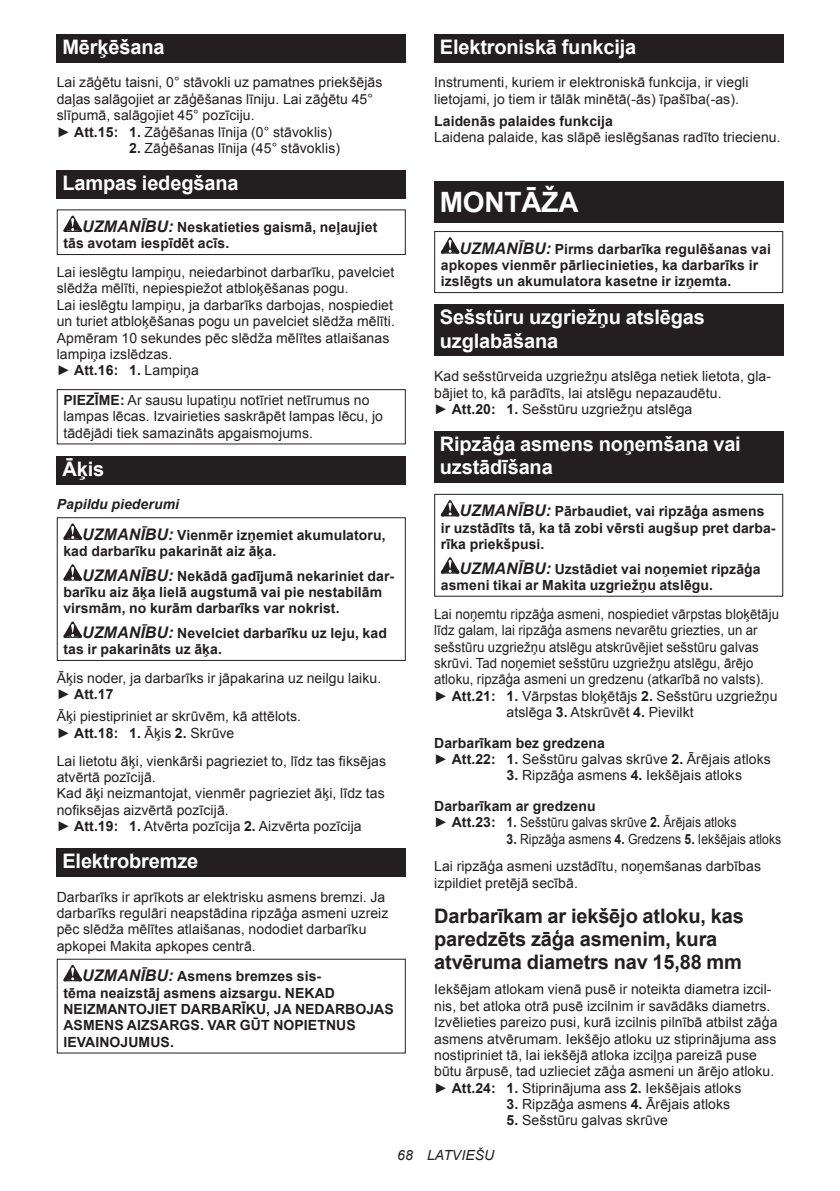
<style>
.page{position:relative;width:840px;height:1191px;background:#fff}
.page>*{position:absolute;margin:0;border:0;box-sizing:border-box;transform-origin:0 0}
.t1{font:700 28px "Arial";letter-spacing:-.01em;color:#fff}
.t2{font:700 20px/23.4px "Arial";letter-spacing:-.01em;color:#fff}
.t3{font:700 20px/23.4px "Arial";letter-spacing:-.01em;color:#231f20}
.t4{font:14px/16.4px "Arial";letter-spacing:.005em;color:#231f20}
.t5{font:700 14px/16.4px "Arial";letter-spacing:.005em;color:#231f20}
.t6{font:14px "Arial";letter-spacing:.005em;color:#231f20;scale:.94 1}
.t7{font:14px/27.8px "Arial";letter-spacing:.005em;color:#231f20;scale:.87 1}
.t8{font:italic 14px "Arial";letter-spacing:.005em;color:#231f20}
.s1{font-weight:700}
.s2{font-style:italic;font-size:16px}
.s3{font-style:italic}
</style>
<div class="page">
<div style="left:57px;top:34px;width:348px;height:29px;background:#231f20"></div>
<div style="left:57px;top:170px;width:348px;height:28px;background:#231f20"></div>
<svg style="left:63px;top:216px;width:19px;height:16px"></svg>
<div style="left:57px;top:209px;width:348px;height:46px;border:1px solid #231f20"></div>
<div style="left:57px;top:389px;width:348px;height:55px;border:1px solid #231f20"></div>
<div style="left:57px;top:456px;width:348px;height:28px;background:#231f20"></div>
<svg style="left:63px;top:523px;width:19px;height:17px"></svg>
<svg style="left:63px;top:564px;width:19px;height:16px"></svg>
<svg style="left:63px;top:621px;width:19px;height:17px"></svg>
<div style="left:57px;top:517px;width:348px;height:144px;border:1px solid #231f20"></div>
<div style="left:57px;top:848px;width:348px;height:28px;background:#231f20"></div>
<svg style="left:63px;top:965px;width:19px;height:16px"></svg>
<div style="left:434px;top:34px;width:348px;height:29px;background:#231f20"></div>
<div style="left:434px;top:182px;width:348px;height:41px;background:#231f20"></div>
<svg style="left:440px;top:237px;width:19px;height:17px"></svg>
<div style="left:434px;top:231px;width:348px;height:62px;border:1px solid #231f20"></div>
<div style="left:434px;top:304px;width:348px;height:52px;background:#231f20"></div>
<div style="left:434px;top:431px;width:348px;height:52px;background:#231f20"></div>
<svg style="left:440px;top:500px;width:19px;height:16px"></svg>
<svg style="left:440px;top:557px;width:19px;height:16px"></svg>
<div style="left:434px;top:494px;width:348px;height:102px;border:1px solid #231f20"></div>
<h2 class="t2" style="left:62px;top:36px;width:104px">Mērķēšana</h2>
<p class="t4" style="left:57px;top:74px;width:327px">Lai zāģētu taisni, 0° stāvokli uz pamatnes priekšējās daļas salāgojiet ar zāģēšanas līniju. Lai zāģētu 45° slīpumā, salāgojiet 45° pozīciju.<br>► <span class="s1">Att.15: 1.</span> Zāģēšanas līnija (0° stāvoklis)</p>
<p class="t4" style="left:129px;top:140px;width:212px"><span class="s1">2.</span> Zāģēšanas līnija (45° stāvoklis)</p>
<h2 class="t2" style="left:62px;top:172px;width:177px">Lampas iedegšana</h2>
<p class="t5" style="left:63px;top:219px;width:315px;text-indent:19px"><span class="s2">UZMANĪBU:</span> Neskatieties gaismā, neļaujiet tās avotam iespīdēt acīs.</p>
<p class="t4" style="left:57px;top:264px;width:339px">Lai ieslēgtu lampiņu, neiedarbinot darbarīku, pavelciet slēdža mēlīti, nepiespiežot atbloķēšanas pogu.<br>Lai ieslēgtu lampiņu, ja darbarīks darbojas, nospiediet un turiet atbloķēšanas pogu un pavelciet slēdža mēlīti.<br>Apmēram 10 sekundes pēc slēdža mēlītes atlaišanas lampiņa izslēdzas.<br>► <span class="s1">Att.16: 1.</span> Lampiņa</p>
<p class="t4" style="left:63px;top:392px;width:321px"><span class="s1">PIEZĪME:</span> Ar sausu lupatiņu notīriet netīrumus no lampas lēcas. Izvairieties saskrāpēt lampas lēcu, jo tādējādi tiek samazināts apgaismojums.</p>
<h2 class="t2" style="left:62px;top:457px;width:43px">Āķis</h2>
<p class="t5" style="left:82px;top:489px;width:305px;line-height:30.6px;text-indent:-25px"><span class="s3">Papildu piederumi<br></span><span class="s2">UZMANĪBU:</span> Vienmēr izņemiet akumulatoru,</p>
<p class="t5" style="left:82px;top:539px;width:313px;line-height:24.4px;text-indent:-19px">kad darbarīku pakarināt aiz āķa.<br><span class="s2">UZMANĪBU:</span> Nekādā gadījumā nekariniet dar-</p>
<p class="t5" style="left:63px;top:584px;width:320px">barīku aiz āķa lielā augstumā vai pie nestabilām virsmām, no kurām darbarīks var nokrist.</p>
<p class="t5" style="left:63px;top:625px;width:325px;text-indent:19px"><span class="s2">UZMANĪBU:</span> Nevelciet darbarīku uz leju, kad tas ir pakarināts uz āķa.</p>
<p class="t4" style="left:57px;top:670px;width:326px">Āķis noder, ja darbarīks ir jāpakarina uz neilgu laiku. ► <span class="s1">Att.17</span></p>
<p class="t4" style="left:57px;top:708px;width:246px">Āķi piestipriniet ar skrūvēm, kā attēlots. ► <span class="s1">Att.18: 1.</span> Āķis <span class="s1">2.</span> Skrūve</p>
<p class="t4" style="left:57px;top:752px;width:331px">Lai lietotu āķi, vienkārši pagrieziet to, līdz tas fiksējas atvērtā pozīcijā.<br>Kad āķi neizmantojat, vienmēr pagrieziet āķi, līdz tas nofiksējas aizvērtā pozīcijā.<br>► <span class="s1">Att.19: 1.</span> Atvērta pozīcija <span class="s1">2.</span> Aizvērta pozīcija</p>
<h2 class="t2" style="left:62px;top:850px;width:137px">Elektrobremze</h2>
<p class="t4" style="left:57px;top:888px;width:333px">Darbarīks ir aprīkots ar elektrisku asmens bremzi. Ja darbarīks regulāri neapstādina ripzāģa asmeni uzreiz pēc slēdža mēlītes atlaišanas, nododiet darbarīku apkopei Makita apkopes centrā.</p>
<p class="t5" style="left:63px;top:968px;width:332px;text-indent:19px"><span class="s2">UZMANĪBU:</span> Asmens bremzes sis-<br>tēma neaizstāj asmens aizsargu. NEKAD<br>NEIZMANTOJIET DARBARĪKU, JA NEDARBOJAS<br>ASMENS AIZSARGS. VAR GŪT NOPIETNUS<br>IEVAINOJUMUS.</p>
<h2 class="t2" style="left:439px;top:36px;width:198px">Elektroniskā funkcija</h2>
<p class="t4" style="left:434px;top:74px;width:316px">Instrumenti, kuriem ir elektroniskā funkcija, ir viegli lietojami, jo tiem ir tālāk minētā(-ās) īpašība(-as).</p>
<p class="t5" style="left:434px;top:113px;width:180px">Laidenās palaides funkcija</p>
<p class="t4" style="left:434px;top:129px;width:348px">Laidena palaide, kas slāpē ieslēgšanas radīto triecienu.</p>
<h1 class="t1" style="left:439px;top:183px;width:140px">MONTĀŽA</h1>
<p class="t5" style="left:440px;top:241px;width:331px;text-indent:19px"><span class="s2">UZMANĪBU:</span> Pirms darbarīka regulēšanas vai apkopes vienmēr pārliecinieties, ka darbarīks ir izslēgts un akumulatora kasetne ir izņemta.</p>
<h2 class="t2" style="left:439px;top:306px;width:266px">Sešstūru uzgriežņu atslēgas uzglabāšana</h2>
<p class="t4" style="left:434px;top:368px;width:338px">Kad sešstūrveida uzgriežņu atslēga netiek lietota, gla&shy;bājiet to, kā parādīts, lai atslēgu nepazaudētu.<br>► <span class="s1">Att.20: 1.</span> Sešstūru uzgriežņu atslēga</p>
<h2 class="t2" style="left:439px;top:433px;width:302px">Ripzāģa asmens noņemšana vai uzstādīšana</h2>
<p class="t5" style="left:440px;top:504px;width:336px;text-indent:19px"><span class="s2">UZMANĪBU:</span> Pārbaudiet, vai ripzāģa asmens ir uzstādīts tā, ka tā zobi vērsti augšup pret darba&shy;rīka priekšpusi.</p>
<p class="t5" style="left:440px;top:561px;width:321px;text-indent:19px"><span class="s2">UZMANĪBU:</span> Uzstādiet vai noņemiet ripzāģa asmeni tikai ar Makita uzgriežņu atslēgu.</p>
<p class="t6" style="left:434px;top:604px;width:368px">Lai noņemtu ripzāģa asmeni, nospiediet vārpstas bloķētāju</p>
<p class="t6" style="left:434px;top:621px;width:345px">līdz galam, lai ripzāģa asmens nevarētu griezties, un ar</p>
<p class="t6" style="left:434px;top:637px;width:346px">sešstūru uzgriežņu atslēgu atskrūvējiet sešstūru galvas</p>
<p class="t6" style="left:434px;top:654px;width:341px">skrūvi. Tad noņemiet sešstūru uzgriežņu atslēgu, ārējo</p>
<p class="t6" style="left:434px;top:670px;width:352px">atloku, ripzāģa asmeni un gredzenu (atkarībā no valsts).</p>
<p class="t4" style="left:434px;top:687px;width:344px">► <span class="s1">Att.21: 1.</span> Vārpstas bloķētājs <span class="s1">2.</span> Sešstūru uzgriežņu</p>
<p class="t4" style="left:506px;top:704px;width:188px">atslēga <span class="s1">3.</span> Atskrūvēt <span class="s1">4.</span> Pievilkt</p>
<p class="t4" style="left:434px;top:734px;width:338px"><span class="s1">Darbarīkam bez gredzena<br></span>► <span class="s1">Att.22: 1.</span> Sešstūru galvas skrūve <span class="s1">2.</span> Ārējais atloks</p>
<p class="t4" style="left:434px;top:760px;width:309px;line-height:30.6px;text-indent:72px"><span class="s1">3.</span> Ripzāģa asmens <span class="s1">4.</span> Iekšējais atloks<br><span class="s1">Darbarīkam ar gredzenu</span></p>
<p class="t4" style="left:434px;top:814px;width:303px">► <span class="s1">Att.23: 1.</span> Sešstūru galvas skrūve <span class="s1">2.</span> Ārējais atloks</p>
<p class="t7" style="left:434px;top:825px;width:400px;text-indent:72px"><span class="s1">3.</span> Ripzāģa asmens <span class="s1">4.</span> Gredzens <span class="s1">5.</span> Iekšējais atloks<br>Lai ripzāģa asmeni uzstādītu, noņemšanas darbības</p>
<p class="t4" style="left:434px;top:875px;width:145px">izpildiet pretējā secībā.</p>
<h2 class="t3" style="left:434px;top:904px;width:311px">Darbarīkam ar iekšējo atloku, kas paredzēts zāģa asmenim, kura atvēruma diametrs nav 15,88 mm</h2>
<p class="t4" style="left:434px;top:981px;width:344px">Iekšējam atlokam vienā pusē ir noteikta diametra izcil&shy;nis, bet atloka otrā pusē izcilnim ir savādāks diametrs.<br>Izvēlieties pareizo pusi, kurā izcilnis pilnībā atbilst zāģa asmens atvērumam. Iekšējo atloku uz stiprinājuma ass nostipriniet tā, lai iekšējā atloka izciļņa pareizā puse būtu ārpusē, tad uzlieciet zāģa asmeni un ārējo atloku. ► <span class="s1">Att.24: 1.</span> Stiprinājuma ass <span class="s1">2.</span> Iekšējais atloks</p>
<p class="t4" style="left:506px;top:1096px;width:225px"><span class="s1">3.</span> Ripzāģa asmens <span class="s1">4.</span> Ārējais atloks</p>
<p class="t4" style="left:506px;top:1112px;width:163px"><span class="s1">5.</span> Sešstūru galvas skrūve</p>
<p class="t8" style="left:397px;top:1146px;width:99px">68 LATVIEŠU</p>
</div>
